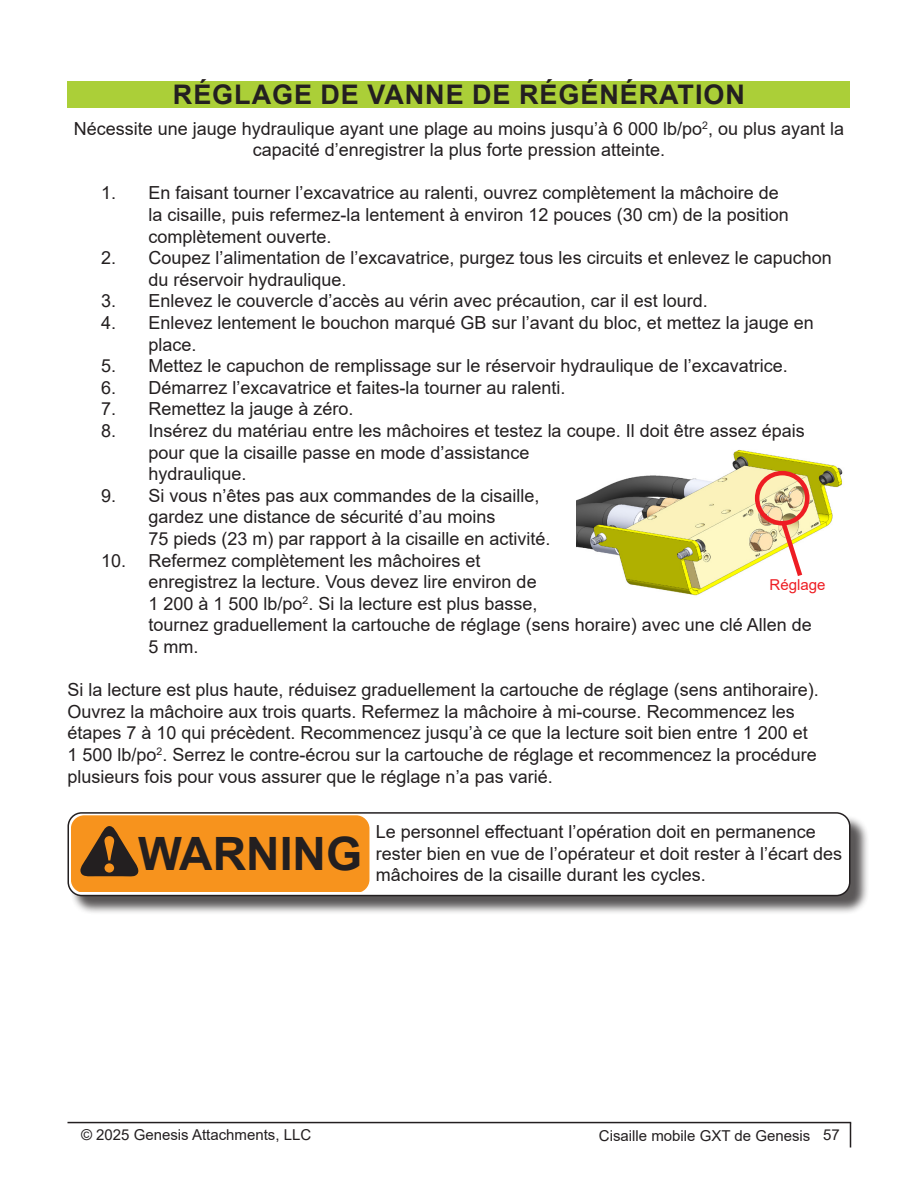
<style>
.page{position:relative;width:918px;height:1188px;background:#fff}
.page>*{position:absolute;margin:0;border:0;box-sizing:border-box;transform-origin:0 0}
.t1{font:700 46.05px "Arial";color:#231f20}
.Section_Headings{font:700 27px "Arial";letter-spacing:.035em;color:#231f20}
.General_Paragraph_Style{font:18px/21.6px "Arial";color:#231f20}
.t2{font:15px "Arial";color:#231f20}
.Captions{font:15px "Arial";color:#ee1d23}
.s1{font-family:"Georgia";font-size:50.55px;color:#f7931d}
</style>
<div class="page">
<hr style="left:68px;top:1122px;width:783px;height:1px;background:#231f20">
<svg style="left:850px;top:1123px;width:1px;height:24px"></svg>
<div style="left:68px;top:81px;width:782px;height:27px;background:#abcf38"></div>
<div style="left:70px;top:815px;width:799px;height:100px;background:#231f20;opacity:.75"></div>
<div style="left:68px;top:813px;width:782px;height:83px;background:#fff;border-radius:14px"></div>
<div style="left:68px;top:812px;width:782px;height:84px;border:2px solid #231f20;border-radius:14px"></div>
<svg style="left:71px;top:815px;width:298px;height:76px;background:#e68a1f"></svg>
<img style="left:576px;top:450px;width:267px;height:146px">
<div style="left:755px;top:471px;width:55px;height:55px;border:4px solid #ee1d23;border-radius:50%"></div>
<svg style="left:777px;top:516px;width:29px;height:65px"></svg>
<p class="Section_Headings" style="left:173px;top:76px;width:574px">RÉGLAGE DE VANNE DE RÉGÉNÉRATION</p>
<p class="General_Paragraph_Style" style="left:74px;top:117px;width:772px;text-align:center">Nécessite une jauge hydraulique ayant une plage au moins jusqu’à 6 000 lb/po<sup>2</sup>, ou plus ayant la capacité d’enregistrer la plus forte pression atteinte.</p>
<p class="General_Paragraph_Style" style="left:148px;top:182px;width:642px;text-indent:-47px">1. En faisant tourner l’excavatrice au ralenti, ouvrez complètement la mâchoire de la cisaille, puis refermez-la lentement à environ 12 pouces (30 cm) de la position complètement ouverte.</p>
<p class="General_Paragraph_Style" style="left:148px;top:247px;width:685px;text-indent:-47px">2. Coupez l’alimentation de l’excavatrice, purgez tous les circuits et enlevez le capuchon du réservoir hydraulique.</p>
<p class="General_Paragraph_Style" style="left:101px;top:290px;width:608px">3. Enlevez le couvercle d’accès au vérin avec précaution, car il est lourd.</p>
<p class="General_Paragraph_Style" style="left:148px;top:312px;width:667px;text-indent:-47px">4. Enlevez lentement le bouchon marqué GB sur l’avant du bloc, et mettez la jauge en place.</p>
<p class="General_Paragraph_Style" style="left:101px;top:355px;width:688px">5. Mettez le capuchon de remplissage sur le réservoir hydraulique de l’excavatrice.</p>
<p class="General_Paragraph_Style" style="left:101px;top:377px;width:466px">6. Démarrez l’excavatrice et faites-la tourner au ralenti.</p>
<p class="General_Paragraph_Style" style="left:101px;top:398px;width:254px">7. Remettez la jauge à zéro.</p>
<p class="General_Paragraph_Style" style="left:148px;top:420px;width:658px;text-indent:-47px">8. Insérez du matériau entre les mâchoires et testez la coupe. Il doit être assez épais pour que la cisaille passe en mode d’assistance<br>hydraulique.</p>
<p class="General_Paragraph_Style" style="left:148px;top:485px;width:404px;text-indent:-47px">9. Si vous n’êtes pas aux commandes de la cisaille, gardez une distance de sécurité d’au moins<br>75 pieds (23 m) par rapport à la cisaille en activité.</p>
<p class="General_Paragraph_Style" style="left:148px;top:549px;width:665px;text-indent:-47px">10. Refermez complètement les mâchoires et<br>enregistrez la lecture. Vous devez lire environ de<br>1 200 à 1 500 lb/po<sup>2</sup>. Si la lecture est plus basse,<br>tournez graduellement la cartouche de réglage (sens horaire) avec une clé Allen de 5 mm.</p>
<p class="General_Paragraph_Style" style="left:68px;top:679px;width:753px">Si la lecture est plus haute, réduisez graduellement la cartouche de réglage (sens antihoraire).<br>Ouvrez la mâchoire aux trois quarts. Refermez la mâchoire à mi-course. Recommencez les étapes 7 à 10 qui précèdent. Recommencez jusqu’à ce que la lecture soit bien entre 1 200 et 1 500 lb/po<sup>2</sup>. Serrez le contre-écrou sur la cartouche de réglage et recommencez la procédure plusieurs fois pour vous assurer que le réglage n’a pas varié.</p>
<p class="Captions" style="left:770px;top:574px;width:57px">Réglage</p>
<p class="t1" style="left:100px;top:823px;width:264px"><span class="s1">!</span> WARNING</p>
<p class="General_Paragraph_Style" style="left:376px;top:821px;width:468px">Le personnel effectuant l’opération doit en permanence rester bien en vue de l’opérateur et doit rester à l’écart des mâchoires de la cisaille durant les cycles.</p>
<p class="t2" style="left:81px;top:1124px;width:232px">© 2025 Genesis Attachments, LLC</p>
<p class="t2" style="left:599px;top:1125px;width:242px">Cisaille mobile GXT de Genesis 57</p>
</div>
